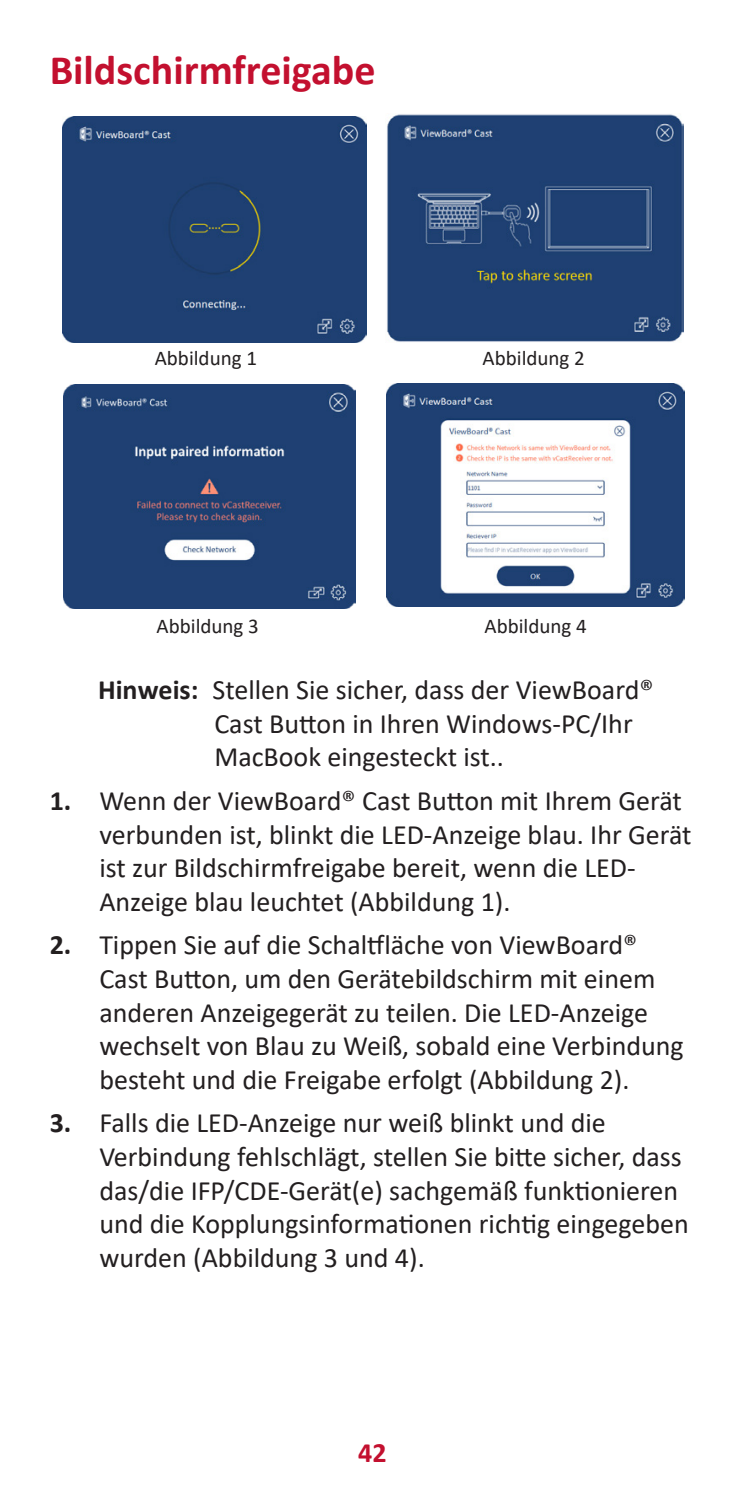
<style>
.page{position:relative;width:745px;height:1489px;background:#fff}
.page>*{position:absolute;margin:0;border:0;box-sizing:border-box;transform-origin:0 0}
.Heading_1{font:700 42px "Calibri";color:#c3102f}
.Hinweis{font:28px/33.6px "Calibri";color:#231f20}
.t1{font:700 28px "Calibri";color:#c3102f}
.Body{font:21px "Calibri";color:#231f20}
.s1{font-weight:700}
</style>
<div class="page">
<div style="left:62px;top:117px;width:304px;height:225px;background:#1f4073"></div>
<img style="left:387px;top:114px;width:296px;height:228px">
<img style="left:64px;top:384px;width:291px;height:224px">
<img style="left:386px;top:383px;width:297px;height:223px">
<p class="Heading_1" style="left:50px;top:40px;width:327px">Bildschirmfreigabe</p>
<p class="Body" style="left:155px;top:343px;width:104px">Abbildung 1</p>
<p class="Body" style="left:482px;top:343px;width:104px">Abbildung 2</p>
<p class="Body" style="left:156px;top:611px;width:104px">Abbildung 3</p>
<p class="Body" style="left:484px;top:611px;width:104px">Abbildung 4</p>
<p class="Hinweis" style="left:214px;top:672px;width:440px;text-indent:-116px"><span class="s1">Hinweis:</span> Stellen Sie sicher, dass der ViewBoard®<br>Cast Button in Ihren Windows-PC/Ihr<br>MacBook eingesteckt ist..</p>
<p class="Hinweis" style="left:99px;top:783px;width:593px;text-indent:-50px"><span class="s1">1.</span> Wenn der ViewBoard® Cast Button mit Ihrem Gerät verbunden ist, blinkt die LED-Anzeige blau. Ihr Gerät ist zur Bildschirmfreigabe bereit, wenn die LED-Anzeige blau leuchtet (Abbildung 1).</p>
<p class="Hinweis" style="left:99px;top:927px;width:585px;text-indent:-50px"><span class="s1">2.</span> Tippen Sie auf die Schaltfläche von ViewBoard® Cast Button, um den Gerätebildschirm mit einem anderen Anzeigegerät zu teilen. Die LED-Anzeige wechselt von Blau zu Weiß, sobald eine Verbindung besteht und die Freigabe erfolgt (Abbildung 2).</p>
<p class="Hinweis" style="left:99px;top:1105px;width:590px;text-indent:-50px"><span class="s1">3.</span> Falls die LED-Anzeige nur weiß blinkt und die Verbindung fehlschlägt, stellen Sie bitte sicher, dass das/die IFP/CDE-Gerät(e) sachgemäß funktionieren und die Kopplungsinformationen richtig eingegeben wurden (Abbildung 3 und 4).</p>
<p class="t1" style="left:358px;top:1432px;width:30px">42</p>
</div>
